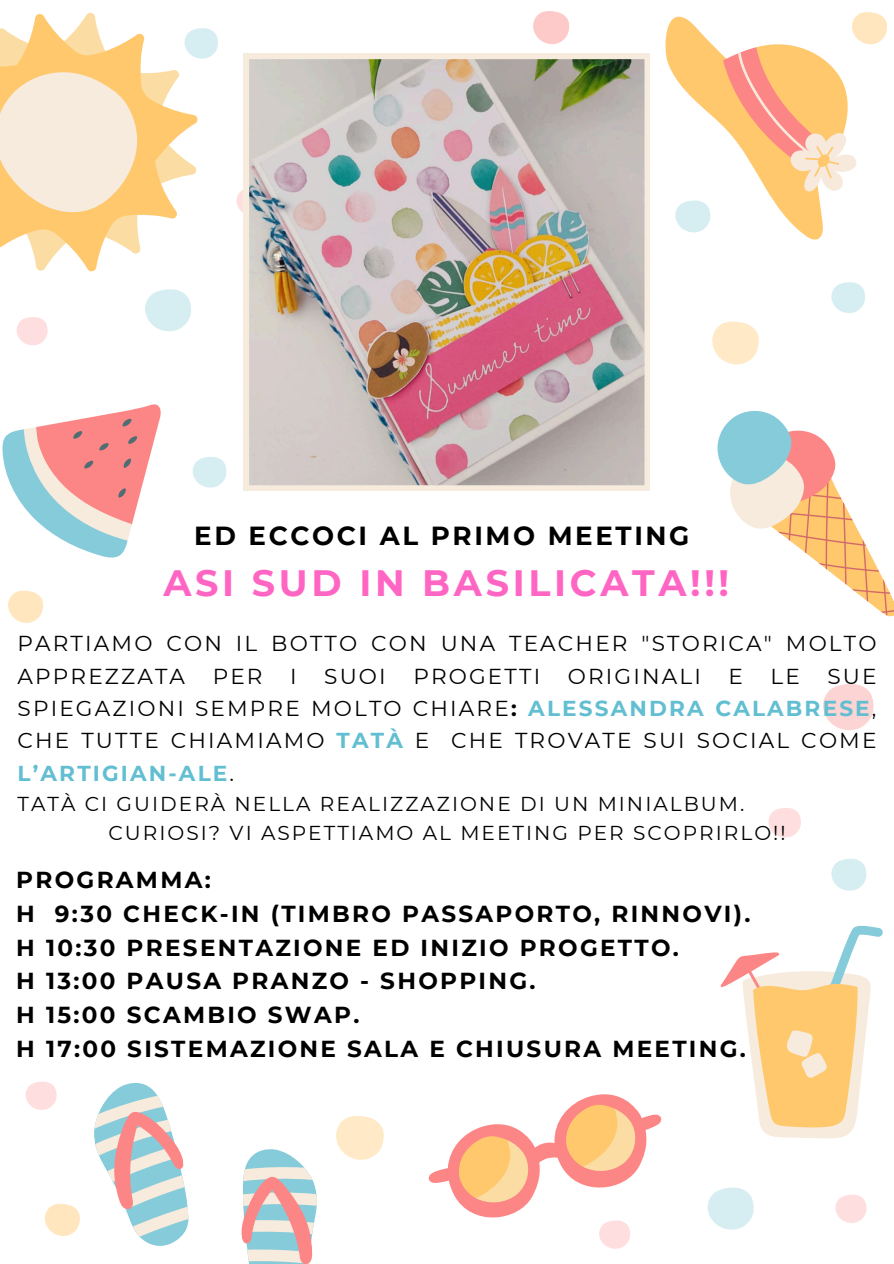
<style>
.page{position:relative;width:894px;height:1264px;background:#fff}
.page>*{position:absolute;margin:0;border:0;box-sizing:border-box;transform-origin:0 0}
.t1{font:700 36.6px "Montserrat";letter-spacing:.1em;color:#ff66c4}
.t2{font:700 26.1px "Montserrat";letter-spacing:.1em;color:#000}
.t3{font:700 23.1px/33.8px "Montserrat";letter-spacing:.1em;color:#000}
.t4{font:21.6px/32.4px "Montserrat";letter-spacing:.1em;color:#000}
.t5{font:20.1px "Montserrat";letter-spacing:.1em;color:#000}
.s1{font-weight:700}
.s2{font-weight:700;color:#62bed1}
</style>
<div class="page">
<svg style="left:717px;top:411px;width:176px;height:206px"></svg>
<svg style="left:0;top:12px;width:198px;height:260px"></svg>
<svg style="left:0;top:59px;width:149px;height:165px;background:#f9deb3"></svg>
<svg style="left:94px;top:1083px;width:95px;height:163px"></svg>
<svg style="left:720px;top:925px;width:162px;height:213px"></svg>
<svg style="left:598px;top:17px;width:225px;height:227px"></svg>
<svg style="left:236px;top:190px;width:7px;height:23px"></svg>
<svg style="left:823px;top:684px;width:50px;height:46px"></svg>
<svg style="left:2px;top:404px;width:224px;height:154px"></svg>
<svg style="left:675px;top:12px;width:212px;height:221px"></svg>
<svg style="left:184px;top:28px;width:34px;height:31px"></svg>
<svg style="left:712px;top:321px;width:47px;height:44px"></svg>
<svg style="left:533px;top:11px;width:36px;height:33px"></svg>
<svg style="left:831px;top:282px;width:34px;height:31px"></svg>
<svg style="left:16px;top:317px;width:32px;height:28px"></svg>
<svg style="left:8px;top:590px;width:35px;height:33px"></svg>
<svg style="left:768px;top:808px;width:32px;height:29px"></svg>
<svg style="left:707px;top:1187px;width:46px;height:42px"></svg>
<svg style="left:241px;top:1116px;width:143px;height:147px"></svg>
<svg style="left:831px;top:859px;width:35px;height:32px"></svg>
<svg style="left:25px;top:1082px;width:32px;height:28px"></svg>
<svg style="left:45px;top:1203px;width:35px;height:33px"></svg>
<img style="left:243px;top:54px;width:406px;height:437px">
<svg style="left:428px;top:1094px;width:233px;height:154px"></svg>
<svg style="left:835px;top:1195px;width:31px;height:28px"></svg>
<svg style="left:145px;top:289px;width:46px;height:43px"></svg>
<p class="t2" style="left:194px;top:519px;width:496px">ED ECCOCI AL PRIMO MEETING</p>
<p class="t1" style="left:163px;top:560px;width:567px">ASI SUD IN BASILICATA!!!</p>
<p class="t4" style="left:18px;top:627px;width:860px">PARTIAMO CON IL BOTTO CON UNA TEACHER "STORICA" MOLTO<br>APPREZZATA</p>
<p class="t4" style="left:18px;top:659px;width:860px;text-align:justify;text-indent:809px">SUE SPIEGAZIONI SEMPRE MOLTO CHIARE<span class="s1">:</span> <span class="s2">ALESSANDRA CALABRESE</span>, CHE TUTTE CHIAMIAMO <span class="s2">TATÀ</span> E CHE TROVATE SUI SOCIAL COME <span class="s2">L’ARTIGIAN-ALE</span>.</p>
<p class="t5" style="left:18px;top:791px;width:728px">TATÀ CI GUIDERÀ NELLA REALIZZAZIONE DI UN MINIALBUM.</p>
<p class="t5" style="left:108px;top:820px;width:678px">CURIOSI? VI ASPETTIAMO AL MEETING PER SCOPRIRLO!!</p>
<p class="t3" style="left:16px;top:862px;width:735px">PROGRAMMA:<br>H 9:30 CHECK-IN (TIMBRO PASSAPORTO, RINNOVI).<br>H 10:30 PRESENTAZIONE ED INIZIO PROGETTO.<br>H 13:00 PAUSA PRANZO - SHOPPING.<br>H 15:00 SCAMBIO SWAP.<br>H 17:00 SISTEMAZIONE SALA E CHIUSURA MEETING.</p>
<p class="t4" style="left:213px;top:659px;width:51px">PER</p>
<p class="t4" style="left:290px;top:659px;width:8px">I</p>
<p class="t4" style="left:324px;top:659px;width:63px">SUOI</p>
<p class="t4" style="left:413px;top:659px;width:128px">PROGETTI</p>
<p class="t4" style="left:567px;top:659px;width:134px">ORIGINALI</p>
<p class="t4" style="left:728px;top:659px;width:16px">E</p>
<p class="t4" style="left:770px;top:659px;width:31px">LE</p>
</div>
